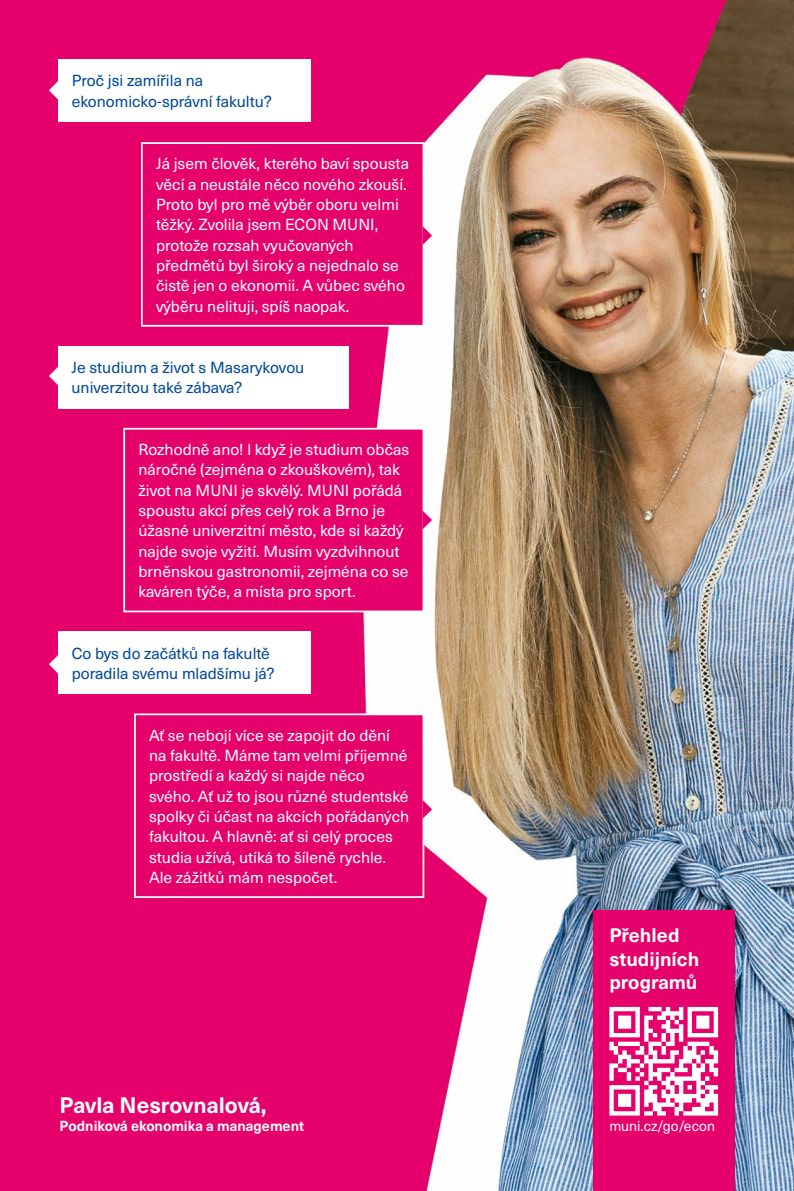
<style>
.page{position:relative;width:794px;height:1191px;background:#fff}
.page>*{position:absolute;margin:0;border:0;box-sizing:border-box;transform-origin:0 0}
.student{font:700 22.05px "Neue Haas Unica Pro";color:#fff}
.perex{font:700 19.25px/23.6px "Neue Haas Unica Pro";color:#fff}
.bublina{font:15.75px/20.3px "Neue Haas Unica Pro";color:#fff}
.bublina-2{font:15.75px/20.3px "Neue Haas Unica Pro";color:#004798}
.student-obor{font:700 14.35px "Neue Haas Unica Pro";color:#fff}
.perex-2{font:14.17px "Neue Haas Unica Pro";color:#fff}
</style>
<div class="page">
<img style="left:0;top:0;width:794px;height:1191px">
<div style="left:593px;top:910px;width:141px;height:281px;background:#e6006c"></div>
<svg style="left:609px;top:1007px;width:109px;height:108px"></svg>
<svg style="left:683px;top:1111px;width:35px;height:4px"></svg>
<div style="left:58px;top:59px;width:253px;height:62px;background:#fff"></div>
<div style="left:58px;top:346px;width:290px;height:62px;background:#fff"></div>
<div style="left:58px;top:632px;width:253px;height:62px;background:#fff"></div>
<svg style="left:49px;top:655px;width:9px;height:19px"></svg>
<svg style="left:49px;top:366px;width:9px;height:19px"></svg>
<svg style="left:49px;top:81px;width:9px;height:19px"></svg>
<div style="left:142px;top:143px;width:281px;height:183px;background:#e6006c"></div>
<div style="left:141px;top:142px;width:283px;height:185px;border:2px solid #fff"></div>
<div style="left:124px;top:429px;width:299px;height:182px;background:#e6006c"></div>
<div style="left:123px;top:428px;width:301px;height:184px;border:2px solid #fff"></div>
<div style="left:135px;top:714px;width:288px;height:183px;background:#e6006c"></div>
<div style="left:134px;top:713px;width:290px;height:185px;border:2px solid #fff"></div>
<svg style="left:421px;top:222px;width:15px;height:25px"></svg>
<svg style="left:421px;top:506px;width:15px;height:26px"></svg>
<svg style="left:421px;top:795px;width:15px;height:26px"></svg>
<p class="bublina-2" style="left:72px;top:71px;width:202px">Proč jsi zamířila na ekonomicko-správní fakultu?</p>
<p class="bublina" style="left:156px;top:154px;width:254px">Já jsem člověk, kterého baví spousta věcí a neustále něco nového zkouší.<br>Proto byl pro mě výběr oboru velmi těžký. Zvolila jsem ECON MUNI, protože rozsah vyučovaných předmětů byl široký a nejednalo se čistě jen o ekonomii. A vůbec svého výběru nelituji, spíš naopak.</p>
<p class="bublina-2" style="left:72px;top:357px;width:234px">Je studium a život s Masarykovou univerzitou také zábava?</p>
<p class="bublina" style="left:138px;top:439px;width:272px">Rozhodně ano! I když je studium občas náročné (zejména o zkouškovém), tak život na MUNI je skvělý. MUNI pořádá spoustu akcí přes celý rok a Brno je úžasné univerzitní město, kde si každý najde svoje vyžití. Musím vyzdvihnout brněnskou gastronomii, zejména co se kaváren týče, a místa pro sport.</p>
<p class="bublina-2" style="left:72px;top:643px;width:204px">Co bys do začátků na fakultě poradila svému mladšímu já?</p>
<p class="bublina" style="left:149px;top:725px;width:261px">Ať se nebojí více se zapojit do dění na fakultě. Máme tam velmi příjemné prostředí a každý si najde něco svého. Ať už to jsou různé studentské spolky či účast na akcích pořádaných fakultou. A hlavně: ať si celý proces studia užívá, utíká to šíleně rychle.<br>Ale zážitků mám nespočet.</p>
<p class="perex" style="left:609px;top:923px;width:91px">Přehled studijních programů</p>
<p class="student" style="left:60px;top:1091px;width:208px">Pavla Nesrovnalová,</p>
<p class="student-obor" style="left:60px;top:1117px;width:246px">Podniková ekonomika a management</p>
<p class="perex-2" style="left:609px;top:1117px;width:107px">muni.cz/go/econ</p>
</div>
